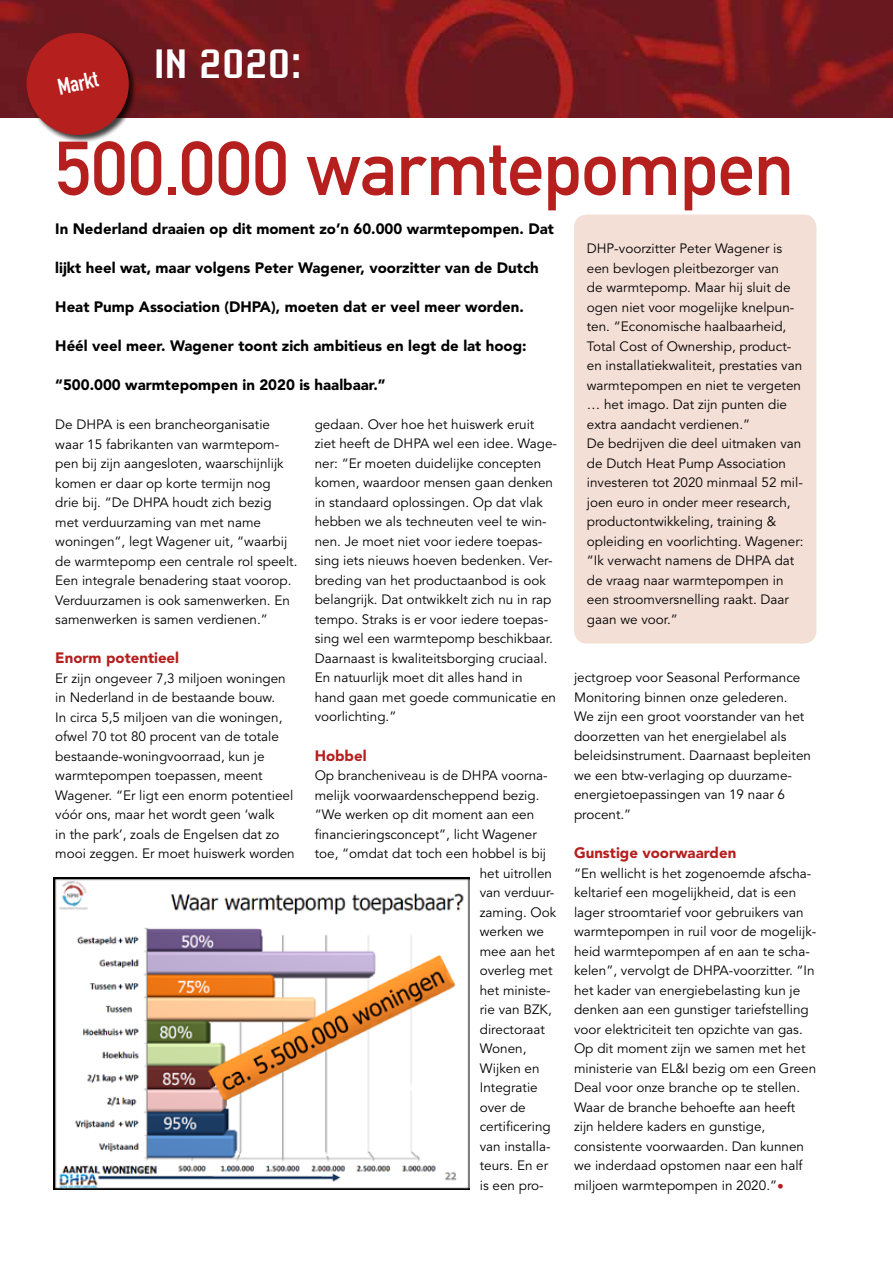
<style>
.page{position:relative;width:893px;height:1263px;background:#fff}
.page>*{position:absolute;margin:0;border:0;box-sizing:border-box;transform-origin:0 0}
.t1{font:75px "DIN Mittelschrift Std";letter-spacing:-.015em;color:#b51f1e}
.t2{font:600 40.5px "Briem Akademi Std";letter-spacing:-.005em;color:#fff}
.t3{font:22.5px "DIN Engschrift Std";color:#fff}
.t4{font:900 15px "Avenir LT Std";color:#000}
.t5{font:900 15px "Avenir LT Std";color:#b51f1e}
.t6{font:13.5px/19.5px "Avenir LT Std";color:#000}
.s1{color:#b51f1e}
</style>
<div class="page">
<div style="left:574px;top:215px;width:242px;height:429px;background:#f4dfd7;border-radius:13px"></div>
<img style="left:0;top:0;width:893px;height:117px">
<div style="left:27px;top:33px;width:111px;height:111px;background:#000;opacity:.75"></div>
<svg style="left:22px;top:28px;width:112px;height:112px;background:#a53334"></svg>
<img style="left:53px;top:878px;width:417px;height:312px">
<h3 class="t3" style="left:55px;top:74px;width:42px;rotate:-12deg">Markt</h3>
<h2 class="t2" style="left:154px;top:41px;width:150px">IN 2020:</h2>
<h1 class="t1" style="left:55px;top:125px;width:740px">500.000 warmtepompen</h1>
<p class="t4" style="left:55px;top:220px;width:500px">In Nederland draaien op dit moment zo’n 60.000 warmtepompen. Dat</p>
<p class="t4" style="left:55px;top:259px;width:485px">lijkt heel wat, maar volgens Peter Wagener, voorzitter van de Dutch</p>
<p class="t4" style="left:55px;top:298px;width:470px">Heat Pump Association (DHPA), moeten dat er veel meer worden.</p>
<p class="t4" style="left:55px;top:337px;width:473px">Héél veel meer. Wagener toont zich ambitieus en legt de lat hoog:</p>
<p class="t4" style="left:55px;top:376px;width:332px">“500.000 warmtepompen in 2020 is haalbaar.”</p>
<p class="t6" style="left:55px;top:415px;width:244px">De DHPA is een brancheorganisatie waar 15 fabrikanten van warmtepom&shy;pen bij zijn aangesloten, waarschijnlijk komen er daar op korte termijn nog drie bij. “De DHPA houdt zich bezig met verduurzaming van met name woningen“, legt Wagener uit, “waarbij de warmtepomp een centrale rol speelt.<br>Een integrale benadering staat voorop.<br>Verduurzamen is ook samenwerken. En samenwerken is samen verdienen.”</p>
<p class="t5" style="left:55px;top:649px;width:125px">Enorm potentieel</p>
<p class="t6" style="left:55px;top:668px;width:241px">Er zijn ongeveer 7,3 miljoen woningen in Nederland in de bestaande bouw.<br>In circa 5,5 miljoen van die woningen, ofwel 70 tot 80 procent van de totale bestaande-woningvoorraad, kun je warmtepompen toepassen, meent Wagener. “Er ligt een enorm potentieel vóór ons, maar het wordt geen ‘walk<br>in the park’, zoals de Engelsen dat zo mooi zeggen. Er moet huiswerk worden</p>
<p class="t6" style="left:315px;top:415px;width:244px">gedaan. Over hoe het huiswerk eruit ziet heeft de DHPA wel een idee. Wage&shy;ner: “Er moeten duidelijke concepten komen, waardoor mensen gaan denken in standaard oplossingen. Op dat vlak hebben we als techneuten veel te win&shy;nen. Je moet niet voor iedere toepas&shy;sing iets nieuws hoeven bedenken. Ver&shy;breding van het productaanbod is ook belangrijk. Dat ontwikkelt zich nu in rap tempo. Straks is er voor iedere toepas&shy;sing wel een warmtepomp beschikbaar.<br>Daarnaast is kwaliteitsborging cruciaal.<br>En natuurlijk moet dit alles hand in<br>hand gaan met goede communicatie en voorlichting.”</p>
<p class="t5" style="left:315px;top:746px;width:53px">Hobbel</p>
<p class="t6" style="left:315px;top:766px;width:235px">Op brancheniveau is de DHPA voorna-</p>
<p class="t6" style="left:315px;top:785px;width:226px">melijk voorwaardenscheppend bezig.</p>
<p class="t6" style="left:315px;top:805px;width:221px">“We werken op dit moment aan een</p>
<p class="t6" style="left:315px;top:824px;width:224px">financieringsconcept”, licht Wagener</p>
<p class="t6" style="left:315px;top:844px;width:233px">toe, “omdat dat toch een hobbel is bij</p>
<p class="t6" style="left:480px;top:863px;width:74px">het uitrollen</p>
<p class="t6" style="left:480px;top:883px;width:76px">van verduur-</p>
<p class="t6" style="left:480px;top:902px;width:78px">zaming. Ook</p>
<p class="t6" style="left:480px;top:922px;width:66px">werken we</p>
<p class="t6" style="left:480px;top:941px;width:77px">mee aan het</p>
<p class="t6" style="left:480px;top:961px;width:74px">overleg met</p>
<p class="t6" style="left:480px;top:980px;width:72px">het ministe-</p>
<p class="t6" style="left:480px;top:1000px;width:74px">rie van BZK,</p>
<p class="t6" style="left:480px;top:1019px;width:67px">directoraat</p>
<p class="t6" style="left:480px;top:1039px;width:48px">Wonen,</p>
<p class="t6" style="left:480px;top:1058px;width:61px">Wijken en</p>
<p class="t6" style="left:480px;top:1078px;width:60px">Integratie</p>
<p class="t6" style="left:480px;top:1097px;width:48px">over de</p>
<p class="t6" style="left:480px;top:1117px;width:72px">certificering</p>
<p class="t6" style="left:480px;top:1136px;width:72px">van installa-</p>
<p class="t6" style="left:480px;top:1156px;width:70px">teurs. En er</p>
<p class="t6" style="left:480px;top:1175px;width:66px">is een pro-</p>
<p class="t6" style="left:587px;top:239px;width:218px">DHP-voorzitter Peter Wagener is een bevlogen pleitbezorger van<br>de warmtepomp. Maar hij sluit de ogen niet voor mogelijke knelpun&shy;ten. “Economische haalbaarheid,<br>Total Cost of Ownership, product&shy;en installatiekwaliteit, prestaties van warmtepompen en niet te vergeten … het imago. Dat zijn punten die extra aandacht verdienen.”<br>De bedrijven die deel uitmaken van de Dutch Heat Pump Association investeren tot 2020 minmaal 52 mil&shy;joen euro in onder meer research, productontwikkeling, training &amp; opleiding en voorlichting. Wagener: “Ik verwacht namens de DHPA dat de vraag naar warmtepompen in een stroomversnelling raakt. Daar gaan we voor.”</p>
<p class="t6" style="left:574px;top:668px;width:238px">jectgroep voor Seasonal Performance Monitoring binnen onze gelederen.<br>We zijn een groot voorstander van het doorzetten van het energielabel als beleidsinstrument. Daarnaast bepleiten we een btw-verlaging op duurzame&shy;energietoepassingen van 19 naar 6 procent.”</p>
<p class="t5" style="left:574px;top:844px;width:164px">Gunstige voorwaarden</p>
<p class="t6" style="left:574px;top:863px;width:244px">“En wellicht is het zogenoemde afscha&shy;keltarief een mogelijkheid, dat is een lager stroomtarief voor gebruikers van warmtepompen in ruil voor de mogelijk&shy;heid warmtepompen af en aan te scha&shy;kelen”, vervolgt de DHPA-voorzitter. “In het kader van energiebelasting kun je denken aan een gunstiger tariefstelling voor elektriciteit ten opzichte van gas.<br>Op dit moment zijn we samen met het ministerie van EL&amp;I bezig om een Green Deal voor onze branche op te stellen.<br>Waar de branche behoefte aan heeft zijn heldere kaders en gunstige, consistente voorwaarden. Dan kunnen we inderdaad opstomen naar een half miljoen warmtepompen in 2020.”<span class="s1">•</span></p>
</div>
